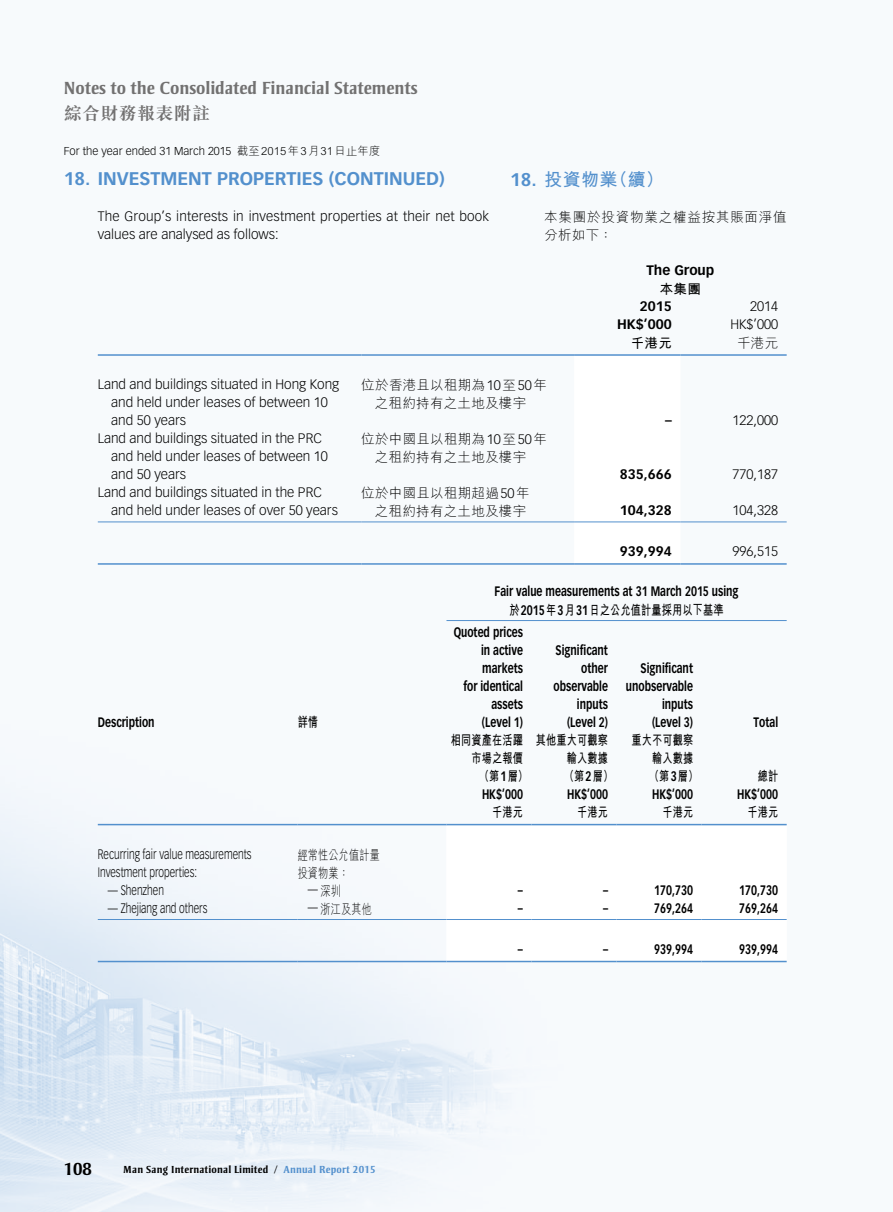
<style>
.page{position:relative;width:893px;height:1212px;background:#fff}
.page>*{position:absolute;margin:0;border:0;box-sizing:border-box;transform-origin:0 0}
.t1{font:700 18px "Strayhorn MT Std";color:#727171}
.t2{font:700 18px "Vectora LT Std";color:#5390cd}
.t3{font:700 18px "M Hei HK";color:#5390cd}
.t4{font:700 18px "M Sung HK";letter-spacing:.02em;color:#727171}
.t5{font:700 18px "Strayhorn MT Std";color:#000}
.t6{font:300 13.5px/18px "Vectora LT Std";color:#000}
.t7{font:700 13.5px/18px "Vectora LT Std";color:#000;text-align:right;scale:.75 1}
.t8{font:700 13.5px/18px "M Hei HK";letter-spacing:.02em;color:#000;scale:.75 1}
.t9{font:300 13.5px/18px "M Hei HK";letter-spacing:.02em;color:#000;text-align:center}
.t10{font:300 13.5px "Vectora LT Std";color:#000;scale:.75 1}
.t11{font:700 13.5px "Vectora LT Std";color:#000}
.t12{font:300 13.5px "M Hei HK";letter-spacing:.02em;color:#000;scale:.75 1}
.t13{font:300 13.5px/18px "M Hei HK";letter-spacing:.06em;color:#000}
.t14{font:700 13.5px "M Hei HK";letter-spacing:.02em;color:#000}
.t15{font:300 11.25px "Vectora LT Std";color:#000}
.t16{font:700 10.5px "Strayhorn MT Std";letter-spacing:.02em;color:#000}
.s1{font-family:"M Hei HK"}
.s2{font-family:"Vectora LT Std"}
.s3{color:#5390cd}
</style>
<div class="page">
<img style="left:0;top:354px;width:787px;height:858px">
<svg style="left:574px;top:356px;width:106px;height:207px"></svg>
<hr style="left:98px;top:354px;width:263px;height:2px;background:#5390cd">
<hr style="left:361px;top:354px;width:213px;height:2px;background:#5390cd">
<hr style="left:574px;top:354px;width:106px;height:2px;background:#5390cd">
<hr style="left:680px;top:354px;width:107px;height:2px;background:#5390cd">
<hr style="left:98px;top:521px;width:263px;height:1px;background:#5390cd">
<hr style="left:361px;top:521px;width:213px;height:1px;background:#5390cd">
<hr style="left:574px;top:521px;width:106px;height:1px;background:#5390cd">
<hr style="left:680px;top:521px;width:107px;height:1px;background:#5390cd">
<hr style="left:98px;top:563px;width:263px;height:2px;background:#5390cd">
<hr style="left:361px;top:563px;width:213px;height:2px;background:#5390cd">
<hr style="left:574px;top:563px;width:106px;height:2px;background:#5390cd">
<hr style="left:680px;top:563px;width:107px;height:2px;background:#5390cd">
<svg style="left:446px;top:825px;width:341px;height:136px"></svg>
<hr style="left:446px;top:620px;width:341px;height:1px;background:#5390cd">
<hr style="left:98px;top:824px;width:200px;height:1px;background:#5390cd">
<hr style="left:298px;top:824px;width:148px;height:1px;background:#5390cd">
<hr style="left:446px;top:824px;width:85px;height:1px;background:#5390cd">
<hr style="left:531px;top:824px;width:86px;height:1px;background:#5390cd">
<hr style="left:617px;top:824px;width:85px;height:1px;background:#5390cd">
<hr style="left:702px;top:824px;width:85px;height:1px;background:#5390cd">
<hr style="left:98px;top:919px;width:200px;height:1px;background:#5390cd">
<hr style="left:298px;top:919px;width:148px;height:1px;background:#5390cd">
<hr style="left:446px;top:919px;width:85px;height:1px;background:#5390cd">
<hr style="left:531px;top:919px;width:86px;height:1px;background:#5390cd">
<hr style="left:617px;top:919px;width:85px;height:1px;background:#5390cd">
<hr style="left:702px;top:919px;width:85px;height:1px;background:#5390cd">
<hr style="left:98px;top:961px;width:200px;height:1px;background:#5390cd">
<hr style="left:298px;top:961px;width:148px;height:1px;background:#5390cd">
<hr style="left:446px;top:961px;width:85px;height:1px;background:#5390cd">
<hr style="left:531px;top:961px;width:86px;height:1px;background:#5390cd">
<hr style="left:617px;top:961px;width:85px;height:1px;background:#5390cd">
<hr style="left:702px;top:961px;width:85px;height:1px;background:#5390cd">
<h1 class="t1" style="left:64px;top:77px;width:355px">Notes to the Consolidated Financial Statements</h1>
<h1 class="t4" style="left:64px;top:104px;width:148px">綜合財務報表附註</h1>
<p class="t15" style="left:64px;top:144px;width:318px">For the year ended 31 March 2015 <span class="s1">截至 2015年 3月 31日止年度</span></p>
<h1 class="t2" style="left:64px;top:168px;width:38px">18. INVE</h1>
<h1 class="t2" style="left:139px;top:168px;width:50px">STMENT</h1>
<h1 class="t2" style="left:217px;top:168px;width:58px">PROPERTIE</h1>
<h1 class="t2" style="left:312px;top:168px;width:59px">S (CONTIN</h1>
<h1 class="t2" style="left:403px;top:168px;width:44px">UED)</h1>
<p class="t6" style="left:98px;top:207px;width:393px">The Group’s interests in investment properties at their net book values are analysed as follows:</p>
<h1 class="t3" style="left:510px;top:166px;width:155px"><span class="s2">18.</span> 投資物業（續）</h1>
<p class="t13" style="left:544px;top:208px;width:244px">本集團於投資物業之權益按其賬面淨值分析如下：</p>
<p class="t11" style="left:646px;top:262px;width:70px">The Group</p>
<p class="t14" style="left:660px;top:279px;width:43px">本集團</p>
<p class="t11" style="left:640px;top:298px;width:33px">2015</p>
<p class="t6" style="left:750px;top:297px;width:30px">2014</p>
<p class="t11" style="left:617px;top:316px;width:56px">HK$’000</p>
<p class="t6" style="left:730px;top:315px;width:49px">HK$’000</p>
<p class="t14" style="left:631px;top:333px;width:43px">千港元</p>
<p class="t9" style="left:737px;top:333px;width:43px">千港元</p>
<p class="t6" style="left:111px;top:376px;width:229px;text-indent:-14px">Land and buildings situated in Hong Kong and held under leases of between 10 and 50 years</p>
<p class="t9" style="left:361px;top:376px;width:187px">位於香港且以租期為<span class="s2">10</span>至<span class="s2">50</span>年之租約持有之土地及樓宇</p>
<p class="t6" style="left:111px;top:430px;width:218px;text-indent:-14px">Land and buildings situated in the PRC and held under leases of between 10 and 50 years</p>
<p class="t9" style="left:361px;top:430px;width:187px">位於中國且以租期為<span class="s2">10</span>至<span class="s2">50</span>年之租約持有之土地及樓宇</p>
<p class="t11" style="left:665px;top:412px;width:8px">–</p>
<p class="t6" style="left:732px;top:412px;width:47px">122,000</p>
<p class="t11" style="left:620px;top:466px;width:53px">835,666</p>
<p class="t6" style="left:732px;top:466px;width:47px">770,187</p>
<p class="t6" style="left:111px;top:484px;width:228px;text-indent:-14px">Land and buildings situated in the PRC and held under leases of over 50 years</p>
<p class="t9" style="left:361px;top:484px;width:170px;text-align:right">位於中國且以租期超過<span class="s2">50</span>年之租約持有之土地及樓宇</p>
<p class="t11" style="left:620px;top:502px;width:53px">104,328</p>
<p class="t6" style="left:732px;top:502px;width:47px">104,328</p>
<p class="t11" style="left:620px;top:543px;width:53px">939,994</p>
<p class="t6" style="left:732px;top:542px;width:47px">996,515</p>
<p class="t7" style="left:495px;top:582px;width:327px">Fair value measurements at 31 March 2015 using</p>
<p class="t8" style="left:510px;top:599px;width:287px">於<span class="s2">2015</span>年<span class="s2">3</span>月<span class="s2">31</span>日之公允值計量採用以下基準</p>
<p class="t7" style="left:98px;top:713px;width:77px">Description</p>
<p class="t8" style="left:298px;top:712px;width:29px">詳情</p>
<p class="t7" style="left:454px;top:623px;width:94px">Quoted prices in active markets<br>for identical assets<br>(Level 1)</p>
<p class="t8" style="left:451px;top:730px;width:98px">相同資產在活躍</p>
<p class="t8" style="left:472px;top:748px;width:70px">市場之報價</p>
<p class="t8" style="left:479px;top:766px;width:67px">（第<span class="s2">1</span>層）</p>
<p class="t7" style="left:553px;top:641px;width:74px">Significant other observable inputs (Level 2)</p>
<p class="t7" style="left:626px;top:659px;width:91px">Significant unobservable inputs<br>(Level 3)</p>
<p class="t8" style="left:564px;top:730px;width:67px;text-indent:-28px">其他重大可觀察輸入數據（第<span class="s2">2</span>層）</p>
<p class="t8" style="left:649px;top:730px;width:67px;text-indent:-18px">重大不可觀察輸入數據（第<span class="s2">3</span>層）</p>
<p class="t7" style="left:754px;top:713px;width:34px">Total</p>
<p class="t8" style="left:758px;top:766px;width:29px">總計</p>
<p class="t7" style="left:482px;top:785px;width:56px">HK$’000</p>
<p class="t7" style="left:567px;top:785px;width:56px">HK$’000</p>
<p class="t7" style="left:652px;top:785px;width:56px">HK$’000</p>
<p class="t7" style="left:737px;top:785px;width:56px">HK$’000</p>
<p class="t8" style="left:492px;top:802px;width:43px">千港元</p>
<p class="t8" style="left:577px;top:802px;width:43px">千港元</p>
<p class="t8" style="left:662px;top:802px;width:43px">千港元</p>
<p class="t8" style="left:747px;top:802px;width:43px">千港元</p>
<p class="t10" style="left:98px;top:846px;width:207px">Recurring fair value measurements</p>
<p class="t12" style="left:298px;top:848px;width:111px">經常性公允值計量</p>
<p class="t10" style="left:98px;top:864px;width:134px">Investment properties:</p>
<p class="t12" style="left:298px;top:866px;width:70px">投資物業：</p>
<p class="t10" style="left:108px;top:882px;width:76px">— Shenzhen</p>
<p class="t12" style="left:308px;top:884px;width:46px"><sup>—</sup> 深圳</p>
<p class="t7" style="left:518px;top:881px;width:8px">–</p>
<p class="t7" style="left:603px;top:881px;width:8px">–</p>
<p class="t7" style="left:654px;top:881px;width:53px">170,730</p>
<p class="t7" style="left:739px;top:881px;width:53px">170,730</p>
<p class="t10" style="left:108px;top:900px;width:134px">— Zhejiang and others</p>
<p class="t12" style="left:308px;top:902px;width:87px"><sup>—</sup> 浙江及其他</p>
<p class="t7" style="left:518px;top:899px;width:8px">–</p>
<p class="t7" style="left:603px;top:899px;width:8px">–</p>
<p class="t7" style="left:654px;top:899px;width:53px">769,264</p>
<p class="t7" style="left:739px;top:899px;width:53px">769,264</p>
<p class="t7" style="left:518px;top:940px;width:8px">–</p>
<p class="t7" style="left:603px;top:940px;width:8px">–</p>
<p class="t7" style="left:654px;top:940px;width:53px">939,994</p>
<p class="t7" style="left:739px;top:940px;width:53px">939,994</p>
<h1 class="t5" style="left:64px;top:1159px;width:30px">108</h1>
<p class="t16" style="left:123px;top:1163px;width:254px">Man Sang International Limited / <span class="s3">Annual Report 2015</span></p>
</div>
